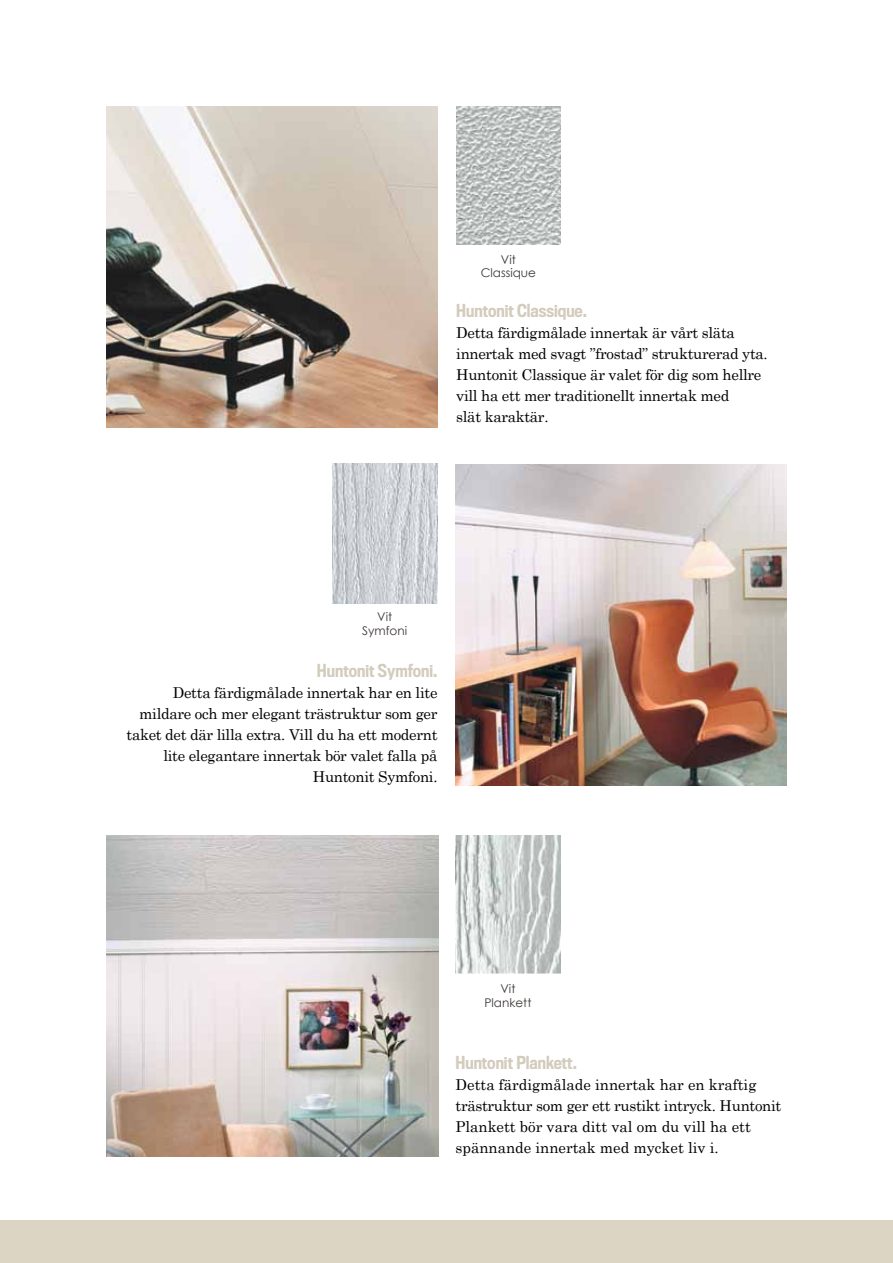
<style>
.page{position:relative;width:893px;height:1263px;background:#fff}
.page>*{position:absolute;margin:0;border:0;box-sizing:border-box;transform-origin:0 0}
.t1{font:500 16.5px "Titling Gothic FB Cond";color:#d3cbbb}
.t2{font:15px/21px "Century Schoolbook";letter-spacing:-.02em;color:#000}
.t3{font:15px/21px "Century Schoolbook";color:#000}
.t4{font:12px/13.5px "Century Gothic";color:#3d3835;text-align:center}
</style>
<div class="page">
<img style="left:106px;top:836px;width:332px;height:321px">
<img style="left:455px;top:464px;width:332px;height:321px">
<img style="left:106px;top:106px;width:331px;height:321px">
<img style="left:456px;top:836px;width:104px;height:137px">
<div style="left:454px;top:973px;width:107px;height:45px;border:2px solid #fff"></div>
<img style="left:456px;top:106px;width:105px;height:139px">
<img style="left:333px;top:464px;width:104px;height:139px">
<div style="left:0;top:1220px;width:893px;height:43px;background:#dcd5c4"></div>
<p class="t4" style="left:481px;top:253px;width:57px">Vit<br>Classique</p>
<p class="t1" style="left:456px;top:301px;width:132px">Huntonit Classique.</p>
<p class="t2" style="left:456px;top:322px;width:313px">Detta färdigmålade innertak är vårt släta innertak med svagt ”frostad” strukturerad yta.<br>Huntonit Classique är valet för dig som hellre vill ha ett mer traditionellt innertak med<br>slät karaktär.</p>
<p class="t4" style="left:362px;top:610px;width:47px">Vit<br>Symfoni</p>
<p class="t1" style="left:317px;top:661px;width:122px">Huntonit Symfoni.</p>
<p class="t2" style="left:127px;top:681px;width:312px;text-align:right">Detta färdigmålade innertak har en lite mildare och mer elegant trästruktur som ger taket det där lilla extra. Vill du ha ett modernt lite elegantare innertak bör valet falla på Huntonit Symfoni.</p>
<p class="t4" style="left:484px;top:982px;width:48px">Vit<br>Plankett</p>
<p class="t1" style="left:455px;top:1053px;width:123px">Huntonit Plankett.</p>
<p class="t3" style="left:455px;top:1073px;width:327px">Detta färdigmålade innertak har en kraftig trästruktur som ger ett rustikt intryck. Huntonit Plankett bör vara ditt val om du vill ha ett spännande innertak med mycket liv i.</p>
</div>
